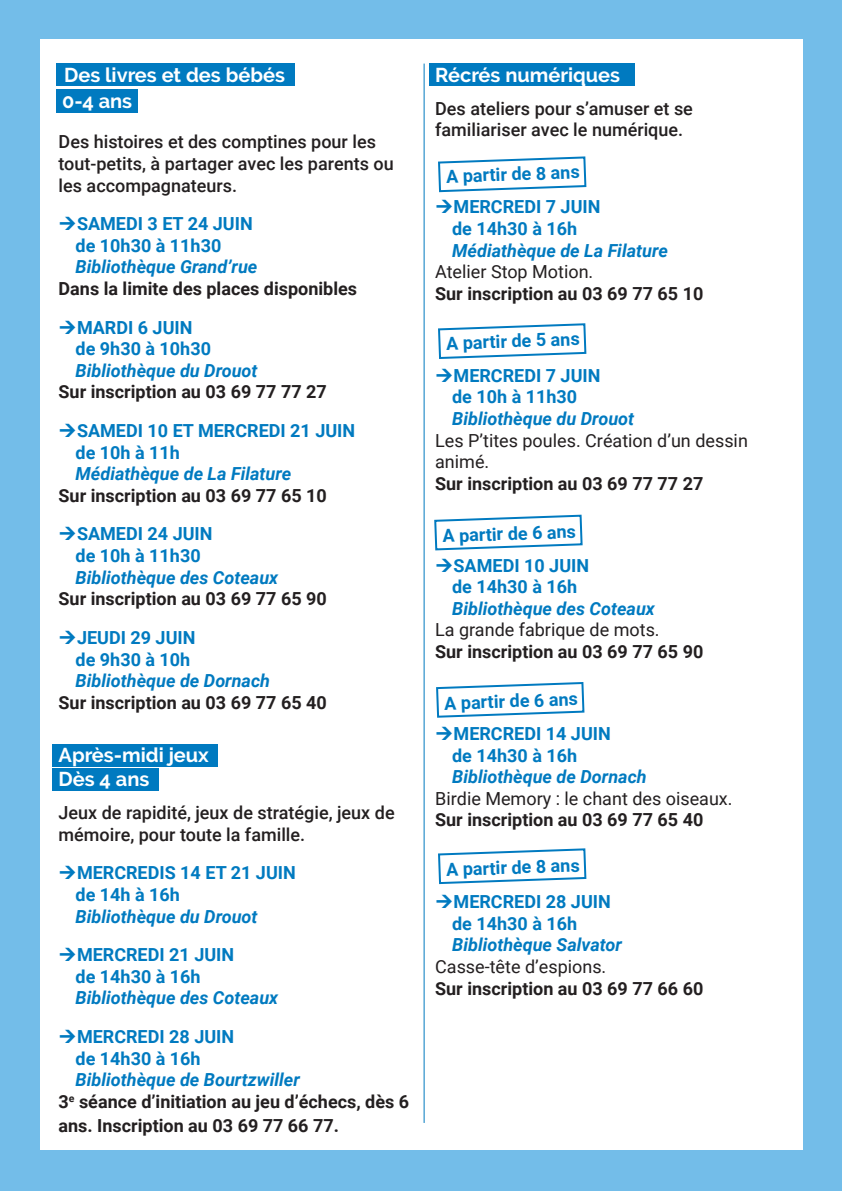
<style>
.page{position:relative;width:842px;height:1191px;background:#73bde9}
.page>*{position:absolute;margin:0;border:0;box-sizing:border-box;transform-origin:0 0}
.t1{font:700 20px/24px "Raleway";color:#fff}
.t2{font:700 18px/21.6px "Roboto";color:#007ac0}
.t3{font:700 18px/21.6px "Roboto";color:#231f20}
.t4{font:italic 700 18px "Roboto";color:#007ac0}
.t5{font:500 18px/21.6px "Roboto";color:#231f20}
.t6{font:18px/21.6px "Roboto";color:#231f20}
.s1{font-style:italic;color:#007ac0}
</style>
<div class="page">
<div style="left:40px;top:40px;width:762px;height:1110px;background:#fff"></div>
<div style="left:429px;top:63px;width:206px;height:23px;background:#007ac0"></div>
<div style="left:52px;top:768px;width:107px;height:23px;background:#007ac0"></div>
<div style="left:52px;top:744px;width:166px;height:23px;background:#007ac0"></div>
<div style="left:56px;top:63px;width:239px;height:23px;background:#007ac0"></div>
<div style="left:57px;top:89px;width:81px;height:24px;background:#007ac0"></div>
<hr style="left:424px;top:64px;width:1px;height:1059px;background:#007ac0">
<svg style="left:438px;top:156px;width:149px;height:37px"></svg>
<svg style="left:438px;top:323px;width:149px;height:36px"></svg>
<svg style="left:434px;top:514px;width:149px;height:37px"></svg>
<svg style="left:436px;top:682px;width:149px;height:36px"></svg>
<svg style="left:438px;top:848px;width:149px;height:37px"></svg>
<p class="t1" style="left:64px;top:63px;width:222px">Des livres et des bébés</p>
<p class="t1" style="left:62px;top:89px;width:71px">0-4 ans</p>
<p class="t5" style="left:59px;top:130px;width:337px">Des histoires et des comptines pour les tout-petits, à partager avec les parents ou les accompagnateurs.</p>
<p class="t2" style="left:76px;top:212px;width:179px">SAMEDI 3 ET 24 JUIN de 10h30 à 11h30</p>
<p class="t4" style="left:76px;top:254px;width:183px">Bibliothèque Grand’rue</p>
<p class="t3" style="left:59px;top:277px;width:300px">Dans la limite des places disponibles</p>
<p class="t2" style="left:76px;top:316px;width:137px">MARDI 6 JUIN de 9h30 à 10h30</p>
<p class="t4" style="left:76px;top:358px;width:183px">Bibliothèque du Drouot</p>
<p class="t3" style="left:59px;top:380px;width:270px">Sur inscription au 03 69 77 77 27</p>
<p class="t2" style="left:76px;top:419px;width:281px">SAMEDI 10 ET MERCREDI 21 JUIN de 10h à 11h</p>
<p class="t4" style="left:76px;top:461px;width:217px">Médiathèque de La Filature</p>
<p class="t3" style="left:59px;top:484px;width:270px">Sur inscription au 03 69 77 65 10</p>
<p class="t2" style="left:76px;top:522px;width:138px">SAMEDI 24 JUIN de 10h à 11h30</p>
<p class="t4" style="left:76px;top:564px;width:204px">Bibliothèque des Coteaux</p>
<p class="t3" style="left:59px;top:587px;width:270px">Sur inscription au 03 69 77 65 90</p>
<p class="t2" style="left:76px;top:626px;width:121px">JEUDI 29 JUIN de 9h30 à 10h</p>
<p class="t4" style="left:76px;top:668px;width:196px">Bibliothèque de Dornach</p>
<p class="t3" style="left:59px;top:691px;width:270px">Sur inscription au 03 69 77 65 40</p>
<p class="t1" style="left:59px;top:742px;width:152px">Après-midi jeux<br>Dès 4 ans</p>
<p class="t5" style="left:59px;top:801px;width:338px">Jeux de rapidité, jeux de stratégie, jeux de mémoire, pour toute la famille.</p>
<p class="t2" style="left:76px;top:861px;width:222px">MERCREDIS 14 ET 21 JUIN de 14h à 16h</p>
<p class="t4" style="left:76px;top:903px;width:183px">Bibliothèque du Drouot</p>
<p class="t2" style="left:76px;top:943px;width:160px">MERCREDI 21 JUIN de 14h30 à 16h</p>
<p class="t4" style="left:76px;top:985px;width:204px">Bibliothèque des Coteaux</p>
<p class="t2" style="left:76px;top:1025px;width:160px">MERCREDI 28 JUIN de 14h30 à 16h</p>
<p class="t3" style="left:59px;top:1068px;width:352px;text-indent:17px"><span class="s1">Bibliothèque de Bourtzwiller<br></span>3<sup>e</sup> séance d’initiation au jeu d’échecs, dès 6</p>
<p class="t3" style="left:59px;top:1114px;width:282px">ans. Inscription au 03 69 77 66 77.</p>
<p class="t1" style="left:435px;top:63px;width:187px">Récrés numériques</p>
<p class="t5" style="left:435px;top:97px;width:259px">Des ateliers pour s’amuser et se familiariser avec le numérique.</p>
<p class="t2" style="left:446px;top:165px;width:135px;rotate:-2deg">A partir de 8 ans</p>
<p class="t2" style="left:452px;top:196px;width:150px">MERCREDI 7 JUIN de 14h30 à 16h</p>
<p class="t4" style="left:452px;top:238px;width:217px">Médiathèque de La Filature</p>
<p class="t6" style="left:435px;top:260px;width:160px">Atelier Stop Motion.</p>
<p class="t3" style="left:435px;top:282px;width:270px">Sur inscription au 03 69 77 65 10</p>
<p class="t2" style="left:446px;top:332px;width:135px;rotate:-2deg">A partir de 5 ans</p>
<p class="t2" style="left:452px;top:364px;width:150px">MERCREDI 7 JUIN de 10h à 11h30</p>
<p class="t4" style="left:452px;top:406px;width:183px">Bibliothèque du Drouot</p>
<p class="t6" style="left:435px;top:429px;width:314px">Les P’tites poules. Création d’un dessin animé.</p>
<p class="t3" style="left:435px;top:472px;width:270px">Sur inscription au 03 69 77 77 27</p>
<p class="t2" style="left:442px;top:524px;width:135px;rotate:-2deg">A partir de 6 ans</p>
<p class="t2" style="left:452px;top:554px;width:138px">SAMEDI 10 JUIN de 14h30 à 16h</p>
<p class="t4" style="left:452px;top:596px;width:204px">Bibliothèque des Coteaux</p>
<p class="t6" style="left:435px;top:618px;width:226px">La grande fabrique de mots.</p>
<p class="t3" style="left:435px;top:640px;width:270px">Sur inscription au 03 69 77 65 90</p>
<p class="t2" style="left:444px;top:692px;width:135px;rotate:-2deg">A partir de 6 ans</p>
<p class="t2" style="left:452px;top:722px;width:160px">MERCREDI 14 JUIN de 14h30 à 16h</p>
<p class="t4" style="left:452px;top:764px;width:196px">Bibliothèque de Dornach</p>
<p class="t6" style="left:435px;top:787px;width:299px">Birdie Memory : le chant des oiseaux.</p>
<p class="t3" style="left:435px;top:808px;width:270px">Sur inscription au 03 69 77 65 40</p>
<p class="t2" style="left:446px;top:858px;width:135px;rotate:-2deg">A partir de 8 ans</p>
<p class="t2" style="left:452px;top:890px;width:160px">MERCREDI 28 JUIN de 14h30 à 16h</p>
<p class="t4" style="left:452px;top:932px;width:171px">Bibliothèque Salvator</p>
<p class="t6" style="left:435px;top:955px;width:173px">Casse-tête d’espions.</p>
<p class="t3" style="left:435px;top:976px;width:270px">Sur inscription au 03 69 77 66 60</p>
</div>
